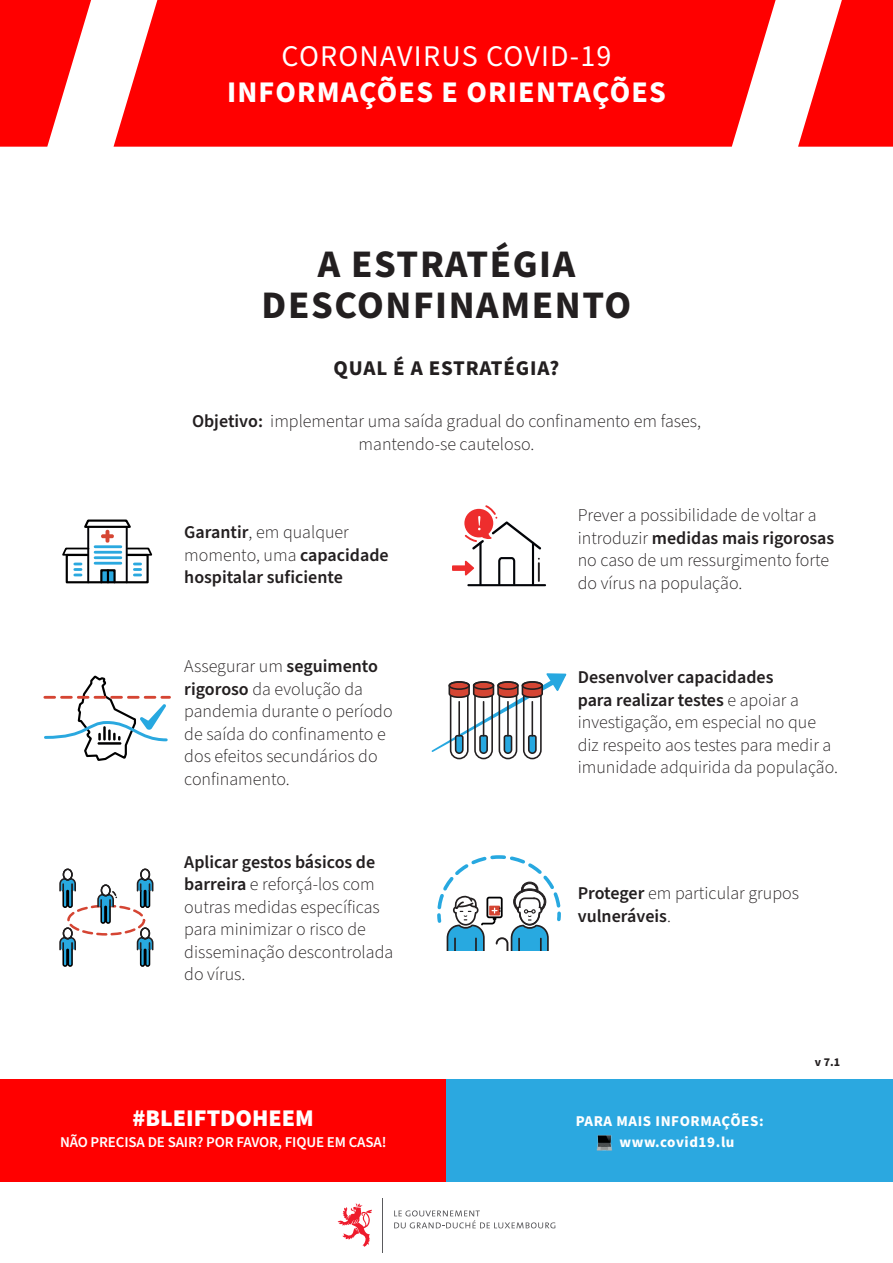
<style>
.page{position:relative;width:893px;height:1263px;background:#fff}
.page>*{position:absolute;margin:0;border:0;box-sizing:border-box;transform-origin:0 0}
.t1{font:700 39px/40.5px "Source Sans Pro";letter-spacing:.04em;color:#231f20;text-align:center}
.t2{font:700 30px "Source Sans Pro";letter-spacing:.04em;color:#fff}
.t3{font:30px "Source Sans Pro";letter-spacing:.04em;color:#fff}
.t4{font:900 24px "Source Sans Pro";color:#fff}
.t5{font:700 21px "Source Sans Pro";letter-spacing:.04em;color:#231f20}
.t6{font:300 18px/22.5px "Source Sans Pro";color:#231f20}
.t7{font:600 18px/22.5px "Source Sans Pro";color:#231f20}
.t8{font:600 15px "Source Sans Pro";letter-spacing:-.01em;color:#fff}
.t9{font:700 15px "Source Sans Pro";letter-spacing:.04em;color:#fff}
.t10{font:700 12px "Source Sans Pro";color:#231f20}
.s1{font-weight:600}
.s2{font-weight:300}
</style>
<div class="page">
<svg style="left:0;top:0;width:91px;height:147px"></svg>
<svg style="left:798px;top:0;width:95px;height:147px"></svg>
<svg style="left:114px;top:0;width:662px;height:147px;background:#f11"></svg>
<svg style="left:394px;top:1210px;width:161px;height:18px"></svg>
<svg style="left:338px;top:1203px;width:34px;height:44px"></svg>
<hr style="left:382px;top:1198px;width:1px;height:54px;background:#5a5a5d">
<div style="left:0;top:1079px;width:446px;height:102px;background:#f00"></div>
<div style="left:446px;top:1079px;width:447px;height:102px;background:#2ba8e0"></div>
<img style="left:596px;top:1135px;width:16px;height:16px">
<svg style="left:62px;top:519px;width:90px;height:65px"></svg>
<svg style="left:43px;top:675px;width:127px;height:86px"></svg>
<svg style="left:432px;top:673px;width:134px;height:86px"></svg>
<hr style="left:538px;top:562px;width:2px;height:20px;background:#231f20">
<hr style="left:467px;top:584px;width:79px;height:2px;background:#020408">
<hr style="left:479px;top:542px;width:3px;height:44px;background:#020408">
<hr style="left:532px;top:542px;width:2px;height:44px;background:#020408">
<svg style="left:498px;top:557px;width:17px;height:28px"></svg>
<svg style="left:464px;top:505px;width:77px;height:44px"></svg>
<svg style="left:452px;top:561px;width:22px;height:15px"></svg>
<div style="left:67px;top:905px;width:78px;height:30px;border:3px dashed #d54533;border-radius:50%"></div>
<div style="left:101px;top:884px;width:10px;height:12px;background:#fff;border:2px solid #000;border-radius:50%"></div>
<div style="left:101px;top:884px;width:10px;height:12px;border:1px solid #231f20;border-radius:50%"></div>
<svg style="left:97px;top:891px;width:20px;height:33px"></svg>
<div style="left:63px;top:927px;width:10px;height:12px;background:#fff;border:2px solid #000;border-radius:50%"></div>
<div style="left:63px;top:927px;width:10px;height:12px;border:1px solid #231f20;border-radius:50%"></div>
<svg style="left:59px;top:937px;width:17px;height:30px"></svg>
<div style="left:140px;top:927px;width:10px;height:12px;background:#fff;border:2px solid #000;border-radius:50%"></div>
<div style="left:140px;top:927px;width:10px;height:12px;border:1px solid #231f20;border-radius:50%"></div>
<svg style="left:137px;top:937px;width:16px;height:30px"></svg>
<div style="left:63px;top:868px;width:10px;height:12px;background:#fff;border:2px solid #000;border-radius:50%"></div>
<div style="left:63px;top:869px;width:10px;height:11px;border:1px solid #231f20;border-radius:50%"></div>
<svg style="left:59px;top:878px;width:17px;height:30px"></svg>
<div style="left:140px;top:868px;width:10px;height:12px;background:#fff;border:2px solid #000;border-radius:50%"></div>
<div style="left:140px;top:869px;width:10px;height:11px;border:1px solid #231f20;border-radius:50%"></div>
<svg style="left:137px;top:878px;width:16px;height:30px"></svg>
<svg style="left:437px;top:855px;width:124px;height:96px"></svg>
<p class="t3" style="left:282px;top:36px;width:331px">CORONAVIRUS COVID-19</p>
<p class="t2" style="left:227px;top:72px;width:440px">INFORMAÇÕES E ORIENTAÇÕES</p>
<p class="t1" style="left:262px;top:245px;width:371px">A ESTRATÉGIA<br>DESCONFINAMENTO</p>
<p class="t5" style="left:334px;top:354px;width:227px">QUAL É A ESTRATÉGIA?</p>
<p class="t6" style="left:192px;top:411px;width:510px;text-align:center"><span class="s1">Objetivo:</span> implementar uma saída gradual do confinamento em fases, mantendo-se cauteloso.</p>
<p class="t7" style="left:184px;top:521px;width:206px">Garantir<span class="s2">, em qualquer momento, uma</span> capacidade hospitalar suficiente</p>
<p class="t6" style="left:578px;top:504px;width:258px">Prever a possibilidade de voltar a introduzir <span class="s1">medidas mais rigorosas </span>no caso de um ressurgimento forte do vírus na população.</p>
<p class="t6" style="left:184px;top:655px;width:210px">Assegurar um <span class="s1">seguimento rigoroso</span> da evolução da pandemia durante o período de saída do confinamento e dos efeitos secundários do confinamento.</p>
<p class="t6" style="left:578px;top:667px;width:262px"><span class="s1">Desenvolver capacidades<br>para realizar testes</span> e apoiar a investigação, em especial no que diz respeito aos testes para medir a imunidade adquirida da população.</p>
<p class="t6" style="left:184px;top:851px;width:210px"><span class="s1">Aplicar gestos básicos de barreira</span> e reforçá-los com outras medidas específicas para minimizar o risco de disseminação descontrolada do vírus.</p>
<p class="t4" style="left:133px;top:1101px;width:183px">#BLEIFTDOHEEM</p>
<p class="t8" style="left:60px;top:1131px;width:328px">NÃO PRECISA DE SAIR? POR FAVOR, FIQUE EM CASA!</p>
<p class="t7" style="left:578px;top:883px;width:223px">Proteger <span class="s2">em particular grupos </span>vulneráveis<span class="s2">.</span></p>
<p class="t9" style="left:576px;top:1111px;width:189px">PARA MAIS INFORMAÇÕES:</p>
<p class="t9" style="left:619px;top:1132px;width:117px">www.covid19.lu</p>
<p class="t10" style="left:815px;top:1053px;width:27px">v 7.1</p>
</div>
